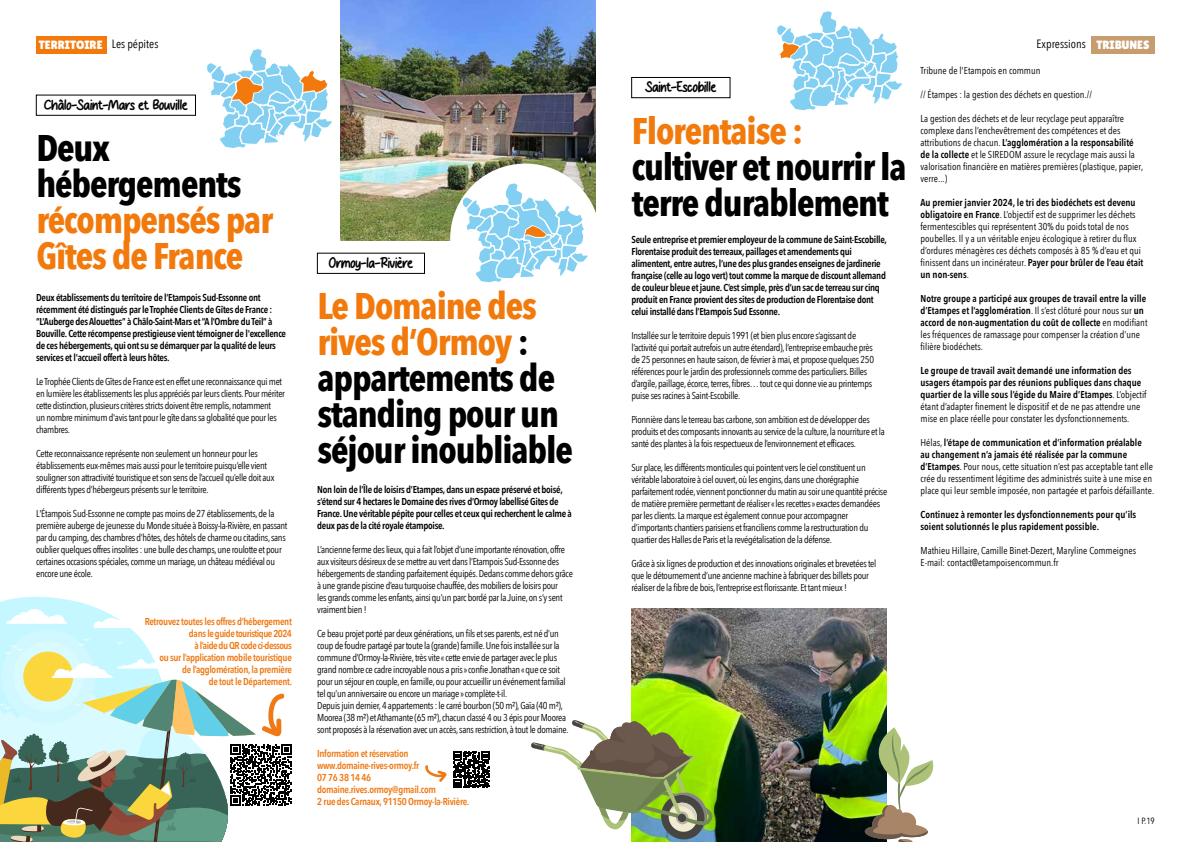
<style>
.page{position:relative;width:1191px;height:842px;background:#fff}
.page>*{position:absolute;margin:0;border:0;box-sizing:border-box;transform-origin:0 0}
.t1{font:700 37px/36px "Avenir Next Condensed";letter-spacing:-.03em;color:#000}
.t2{font:700 37px/36px "Avenir Next Condensed";letter-spacing:-.03em;color:#f27a0d}
.t3{font:15px "Chocolate Donuts";letter-spacing:-.05em;color:#000}
.t4{font:12px "Lilita One";color:#fff}
.t5{font:12px "Avenir Next Condensed";color:#000}
.t6{font:10px/12px "Avenir Next Condensed";letter-spacing:-.03em;color:#000}
.t7{font:10px/12px "Avenir Next Condensed";color:#000}
.t8{font:600 10px/12px "Avenir Next Condensed";letter-spacing:-.03em;color:#000}
.t9{font:600 10px/12px "Avenir Next Condensed";color:#000}
.t10{font:600 10px/12px "Avenir Next Condensed";letter-spacing:-.03em;color:#ef7914;text-align:right}
.t11{font:9px "Avenir Next Condensed";color:#000}
.s1{font-family:"Avenir Next Condensed";color:#000}
.s2{color:#f27a0d}
.s3{font-family:"Lilita One";color:#fff}
.s4{font-weight:600}
.s5{font-weight:400}
</style>
<div class="page">
<div style="left:1091px;top:36px;width:64px;height:17px;background:#c79c6e"></div>
<div style="left:36px;top:36px;width:71px;height:17px;background:#f27a0d"></div>
<img style="left:631px;top:608px;width:256px;height:234px">
<svg style="left:0;top:597px;width:99px;height:12px"></svg>
<svg style="left:207px;top:49px;width:125px;height:99px"></svg>
<img style="left:340px;top:0;width:255px;height:240px">
<div style="left:317px;top:253px;width:107px;height:21px;border:1px solid #000"></div>
<svg style="left:453px;top:751px;width:37px;height:37px"></svg>
<svg style="left:425px;top:765px;width:21px;height:17px"></svg>
<div style="left:450px;top:164px;width:150px;height:150px;background:#fff;border-radius:50%"></div>
<svg style="left:462px;top:182px;width:127px;height:101px"></svg>
<svg style="left:0;top:609px;width:291px;height:233px"></svg>
<div style="left:631px;top:77px;width:99px;height:21px;border:1px solid #000"></div>
<svg style="left:777px;top:11px;width:125px;height:99px"></svg>
<svg style="left:531px;top:719px;width:181px;height:123px"></svg>
<svg style="left:856px;top:727px;width:78px;height:115px"></svg>
<p class="t4" style="left:39px;top:38px;width:121px">TERRITOIRE <span class="s1">Les pépites</span></p>
<h2 class="t3" style="left:44px;top:97px;width:146px">Chalo-Saint-Mars et Bouville</h2>
<h1 class="t1" style="left:36px;top:130px;width:207px">Deux hébergements</h1>
<h1 class="t2" style="left:36px;top:202px;width:238px">récompensés par<br>Gîtes de France</h1>
<p class="t8" style="left:36px;top:291px;width:251px">Deux établissements du territoire de l’Etampois Sud-Essonne ont récemment été distingués par le Trophée Clients de Gîtes de France : “L’Auberge des Alouettes” à Châlo-Saint-Mars et “A l’Ombre du Teil” à Bouville. Cette récompense prestigieuse vient témoigner de l'excellence de ces hébergements, qui ont su se démarquer par la qualité de leurs services et l'accueil offert à leurs hôtes.</p>
<p class="t6" style="left:36px;top:375px;width:250px">Le Trophée Clients de Gîtes de France est en effet une reconnaissance qui met en lumière les établissements les plus appréciés par leurs clients. Pour mériter cette distinction, plusieurs critères stricts doivent être remplis, notamment<br>un nombre minimum d'avis tant pour le gîte dans sa globalité que pour les chambres.</p>
<p class="t6" style="left:36px;top:447px;width:240px">Cette reconnaissance représente non seulement un honneur pour les établissements eux-mêmes mais aussi pour le territoire puisqu’elle vient souligner son attractivité touristique et son sens de l’accueil qu’elle doit aux différents types d’hébergeurs présents sur le territoire.</p>
<p class="t6" style="left:36px;top:507px;width:253px">L'Étampois Sud-Essonne ne compte pas moins de 27 établissements, de la première auberge de jeunesse du Monde située à Boissy-la-Rivière, en passant par du camping, des chambres d’hôtes, des hôtels de charme ou citadins, sans oublier quelques offres insolites : une bulle des champs, une roulotte et pour certaines occasions spéciales, comme un mariage, un château médiéval ou encore une école.</p>
<p class="t10" style="left:145px;top:615px;width:149px">Retrouvez toutes les offres d’hébergement dans le guide touristique 2024<br>à l’aide du QR code ci-dessous<br>ou sur l’application mobile touristique<br>de l’agglomération, la première<br>de tout le Département.</p>
<h2 class="t3" style="left:328px;top:255px;width:86px">Ormoy-la-Riviere</h2>
<h1 class="t1" style="left:317px;top:288px;width:257px"><span class="s2">Le Domaine des rives d’Ormoy</span> : appartements de standing pour un séjour inoubliable</h1>
<p class="t8" style="left:317px;top:483px;width:256px">Non loin de l’Île de loisirs d’Etampes, dans un espace préservé et boisé, s’étend sur 4 hectares le Domaine des rives d’Ormoy labellisé Gites de France. Une véritable pépite pour celles et ceux qui recherchent le calme à deux pas de la cité royale étampoise.</p>
<p class="t6" style="left:317px;top:543px;width:257px">L’ancienne ferme des lieux, qui a fait l’objet d’une importante rénovation, offre aux visiteurs désireux de se mettre au vert dans l’Etampois Sud-Essonne des hébergements de standing parfaitement équipés. Dedans comme dehors grâce à une grande piscine d’eau turquoise chauffée, des mobiliers de loisirs pour<br>les grands comme les enfants, ainsi qu’un parc bordé par la Juine, on s’y sent vraiment bien !</p>
<p class="t6" style="left:317px;top:627px;width:253px">Ce beau projet porté par deux générations, un fils et ses parents, est né d’un coup de foudre partagé par toute la (grande) famille. Une fois installée sur la commune d’Ormoy-la-Rivière, très vite « cette envie de partager avec le plus grand nombre ce cadre incroyable nous a pris » confie Jonathan « que ce soit pour un séjour en couple, en famille, ou pour accueillir un événement familial tel qu’un anniversaire ou encore un mariage » complète-t-il.<br>Depuis juin dernier, 4 appartements : le carré bourbon (50 m²), Gaïa (40 m²), Moorea (38 m²) et Athamante (65 m²), chacun classé 4 ou 3 épis pour Moorea sont proposés à la réservation avec un accès, sans restriction, à tout le domaine.</p>
<p class="t10" style="left:317px;top:747px;width:154px;text-align:left">Information et réservation www.domaine-rives-ormoy.fr<br>07 76 38 14 46 domaine.rives.ormoy@gmail.com<br>2 rue des Carnaux, 91150 Ormoy-la-Rivière.</p>
<h2 class="t3" style="left:645px;top:80px;width:73px">Saint-Escobille</h2>
<h1 class="t2" style="left:632px;top:112px;width:173px">Florentaise :</h1>
<h1 class="t1" style="left:632px;top:148px;width:276px">cultiver et nourrir la terre durablement</h1>
<p class="t8" style="left:631px;top:233px;width:257px">Seule entreprise et premier employeur de la commune de Saint-Escobille, Florentaise produit des terreaux, paillages et amendements qui alimentent, entre autres, l’une des plus grandes enseignes de jardinerie française (celle au logo vert) tout comme la marque de discount allemand de couleur bleue et jaune. C’est simple, près d’un sac de terreau sur cinq produit en France provient des sites de production de Florentaise dont celui installé dans l’Etampois Sud Essonne.</p>
<p class="t6" style="left:631px;top:329px;width:244px">Installée sur le territoire depuis 1991 (et bien plus encore s’agissant de l’activité qui portait autrefois un autre étendard), l’entreprise embauche près de 25 personnes en haute saison, de février à mai, et propose quelques 250 références pour le jardin des professionnels comme des particuliers. Billes d’argile, paillage, écorce, terres, fibres… tout ce qui donne vie au printemps puise ses racines à Saint-Escobille.</p>
<p class="t6" style="left:631px;top:413px;width:255px">Pionnière dans le terreau bas carbone, son ambition est de développer des produits et des composants innovants au service de la culture, la nourriture et la santé des plantes à la fois respectueux de l’environnement et efficaces.</p>
<p class="t6" style="left:631px;top:461px;width:257px">Sur place, les différents monticules qui pointent vers le ciel constituent un véritable laboratoire à ciel ouvert, où les engins, dans une chorégraphie parfaitement rodée, viennent ponctionner du matin au soir une quantité précise de matière première permettant de réaliser « les recettes » exactes demandées par les clients. La marque est également connue pour accompagner d’importants chantiers parisiens et franciliens comme la restructuration du quartier des Halles de Paris et la revégétalisation de la défense.</p>
<p class="t6" style="left:631px;top:557px;width:246px">Grâce à six lignes de production et des innovations originales et brevetées tel que le détournement d’une ancienne machine à fabriquer des billets pour réaliser de la fibre de bois, l’entreprise est florissante. Et tant mieux !</p>
<p class="t5" style="left:1036px;top:34px;width:114px">Expressions <span class="s3">TRIBUNES</span></p>
<p class="t7" style="left:920px;top:64px;width:121px">Tribune de l'Etampois en commun</p>
<p class="t7" style="left:920px;top:88px;width:173px">// Étampes : la gestion des déchets en question.//</p>
<p class="t7" style="left:920px;top:112px;width:224px">La gestion des déchets et de leur recyclage peut apparaître complexe dans l’enchevêtrement des compétences et des attributions de chacun. <span class="s4">L’agglomération a la responsabilité de la collecte</span> et le SIREDOM assure le recyclage mais aussi la valorisation financière en matières premières (plastique, papier, verre...)</p>
<p class="t7" style="left:920px;top:196px;width:224px"><span class="s4">Au premier janvier 2024, le tri des biodéchets est devenu obligatoire en France</span>. L’objectif est de supprimer les déchets fermentescibles qui représentent 30% du poids total de nos poubelles. Il y a un véritable enjeu écologique à retirer du flux d’ordures ménagères ces déchets composés à 85 % d’eau et qui finissent dans un incinérateur. <span class="s4">Payer pour brûler de l’eau était un non-sens</span>.</p>
<p class="t9" style="left:920px;top:292px;width:228px">Notre groupe a participé aux groupes de travail entre la ville d’Etampes et l’agglomération<span class="s5">. Il s’est clôturé pour nous sur</span> un accord de non-augmentation du coût de collecte <span class="s5">en modifiant les fréquences de ramassage pour compenser la création d’une filière biodéchets.</span></p>
<p class="t9" style="left:920px;top:364px;width:228px">Le groupe de travail avait demandé une information des usagers étampois par des réunions publiques dans chaque quartier de la ville sous l’égide du Maire d’Etampes<span class="s5">. L’objectif étant d’adapter finement le dispositif et de ne pas attendre une mise en place réelle pour constater les dysfonctionnements.</span></p>
<p class="t7" style="left:920px;top:436px;width:235px">Hélas, <span class="s4">l’étape de communication et d’information préalable<br>au changement n’a jamais été réalisée par la commune d’Etampes</span>. Pour nous, cette situation n’est pas acceptable tant elle crée du ressentiment légitime des administrés suite à une mise en place qui leur semble imposée, non partagée et parfois défaillante.</p>
<p class="t9" style="left:920px;top:508px;width:217px">Continuez à remonter les dysfonctionnements pour qu’ils soient solutionnés le plus rapidement possible.</p>
<p class="t7" style="left:920px;top:544px;width:217px">Mathieu Hillaire, Camille Binet-Dezert, Maryline Commeignes<br>E-mail: contact@etampoisencommun.fr</p>
<p class="t11" style="left:1137px;top:813px;width:19px">I P.19</p>
</div>
